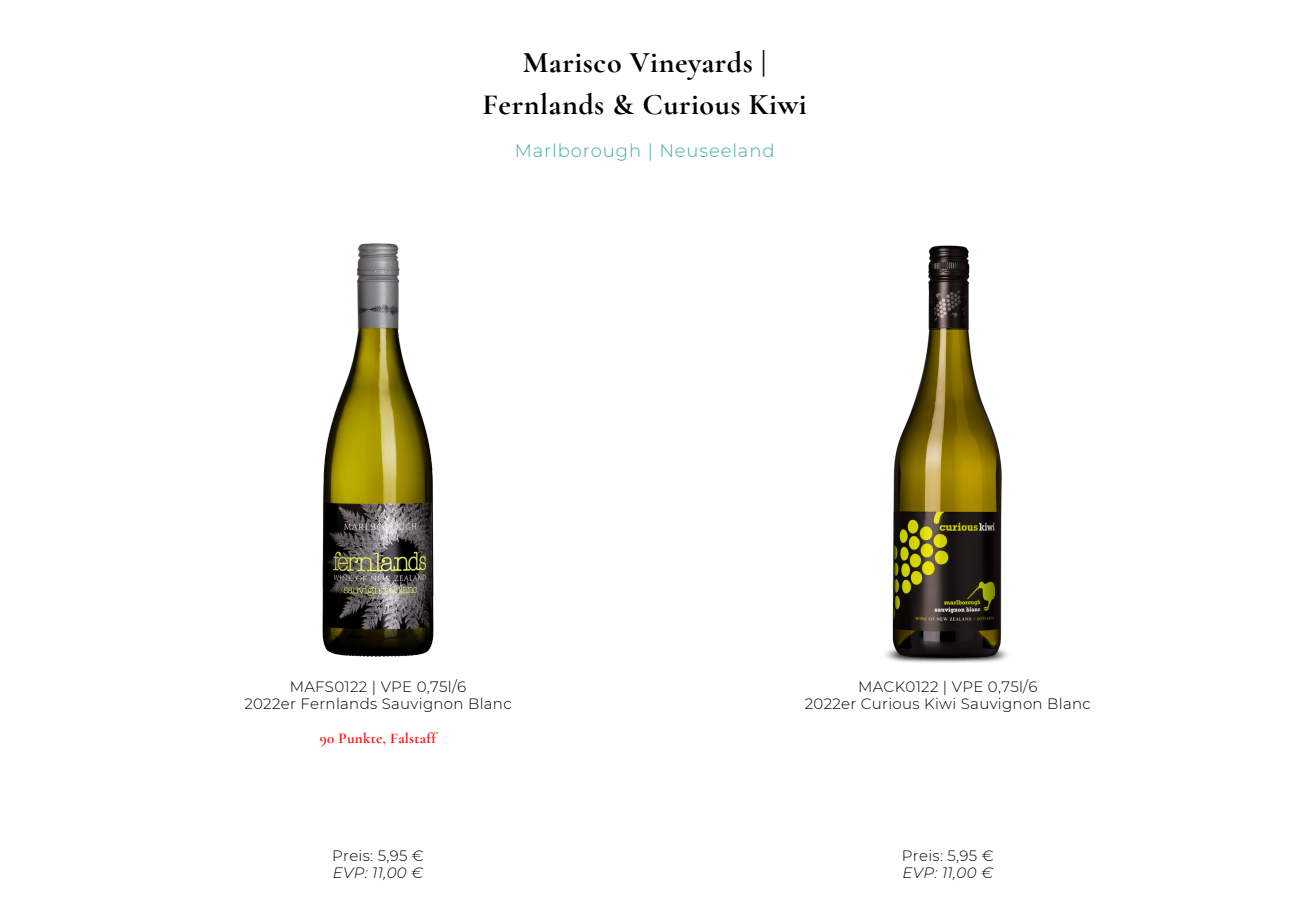
<style>
.page{position:relative;width:1289px;height:918px;background:#fff}
.page>*{position:absolute;margin:0;border:0;box-sizing:border-box;transform-origin:0 0}
.t1{font:700 30px "Cormorant Garamond";letter-spacing:.02em;color:#000}
.t2{font:300 18px "Montserrat";letter-spacing:.05em;color:#41ae9f}
.t3{font:300 15px "Montserrat";letter-spacing:.02em;color:#000}
.t4{font:italic 300 15px "Montserrat";letter-spacing:.02em;color:#000}
.t5{font:700 15px "Cormorant Garamond";letter-spacing:.02em;color:#ff1616}
</style>
<div class="page">
<img style="left:885px;top:245px;width:123px;height:418px">
<img style="left:322px;top:243px;width:112px;height:414px">
<p class="t1" style="left:523px;top:44px;width:245px">Marisco Vineyards |</p>
<p class="t1" style="left:482px;top:86px;width:326px">Fernlands &amp; Curious Kiwi</p>
<p class="t2" style="left:514px;top:140px;width:261px">Marlborough | Neuseeland</p>
<p class="t3" style="left:290px;top:678px;width:178px">MAFS0122 | VPE 0,75l/6</p>
<p class="t3" style="left:244px;top:695px;width:269px">2022er Fernlands Sauvignon Blanc</p>
<p class="t5" style="left:320px;top:729px;width:117px">90 Punkte, Falstaff</p>
<p class="t3" style="left:332px;top:847px;width:93px">Preis: 5,95 €</p>
<p class="t4" style="left:333px;top:863px;width:92px">EVP: 11,00 €</p>
<p class="t3" style="left:858px;top:678px;width:181px">MACK0122 | VPE 0,75l/6</p>
<p class="t3" style="left:804px;top:695px;width:287px">2022er Curious Kiwi Sauvignon Blanc</p>
<p class="t3" style="left:901px;top:847px;width:93px">Preis: 5,95 €</p>
<p class="t4" style="left:902px;top:863px;width:92px">EVP: 11,00 €</p>
</div>
